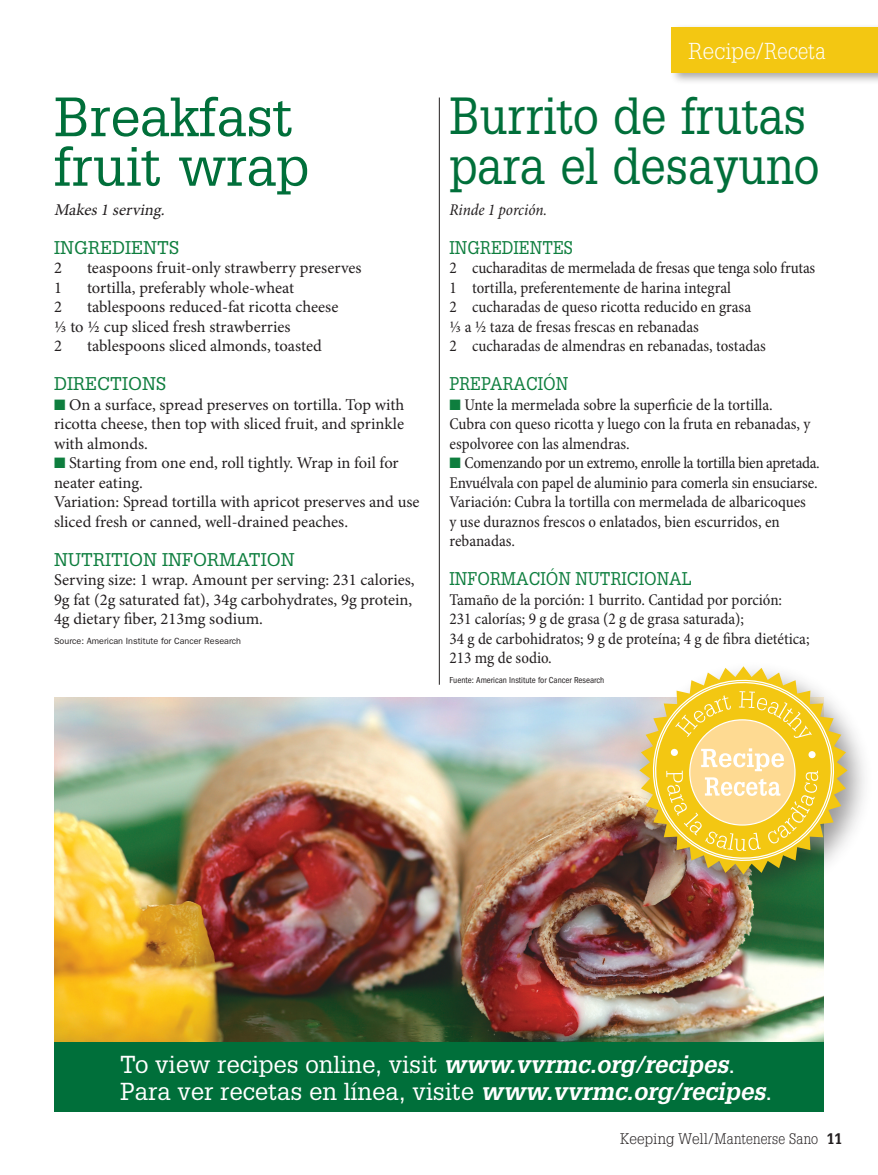
<style>
.page{position:relative;width:878px;height:1175px;background:#fff}
.page>*{position:absolute;margin:0;border:0;box-sizing:border-box;transform-origin:0 0}
._1_HEAD__resizeable{font:54px/49.5px "Glypha LT Std";letter-spacing:-.01em;color:#006f3a}
._1_SP_HEAD__resizeab{font:51px/49.5px "Glypha LT Std";letter-spacing:-.01em;color:#006f3a;scale:.9 1}
._1_BODY{font:24px "Glypha LT Std";color:#fff}
._5_page_topic_right{font:300 22.5px "Glypha LT Std";letter-spacing:.005em;color:#fff}
._1_SP_body_breaker{font:18px "Glypha LT Std";color:#0e7e3e;scale:.9 1}
._1_body_breaker{font:18px "Glypha LT Std";color:#0e7e3e}
._1_SP_body_no_indent{font:condensed 16.5px/19.5px "Minion Pro";letter-spacing:-.005em;color:#231f20}
._1_body_no_indent{font:16.5px/19.5px "Minion Pro";color:#231f20}
._1_SP_body_no_indent-2{font:italic condensed 16.5px "Minion Pro";letter-spacing:-.005em;color:#231f20}
._1_body_no_indent-2{font:italic 16.5px "Minion Pro";color:#231f20}
.t1{font:300 15px "Glypha LT Std";letter-spacing:.01em;color:#231f20}
._4_SP_sourceline{font:condensed 9px "ITC Franklin Gothic Std";color:#231f20}
._4_sourceline{font:9px "ITC Franklin Gothic Std";color:#231f20}
.s1{color:#0e7e3e}
.s2{font-weight:700;font-style:italic}
.s3{font-weight:700}
</style>
<div class="page">
<img style="left:54px;top:698px;width:770px;height:344px">
<div style="left:669px;top:23px;width:209px;height:62px;background:#231f20;opacity:.4"></div>
<div style="left:671px;top:27px;width:207px;height:45px;background:#f3c712"></div>
<hr style="left:439px;top:98px;width:1px;height:586px;background:#231f20">
<div style="left:632px;top:659px;width:243px;height:243px;background:#231f20;opacity:.45"></div>
<img style="left:639px;top:666px;width:209px;height:207px">
<svg style="left:666px;top:748px;width:152px;height:103px;background:#f5d467"></svg>
<svg style="left:675px;top:691px;width:136px;height:47px;background:#f5d044"></svg>
<div style="left:54px;top:1042px;width:770px;height:70px;background:#006f3a"></div>
<p class="_1_HEAD__resizeable" style="left:54px;top:91px;width:256px">Breakfast fruit wrap</p>
<p class="_1_body_no_indent-2" style="left:54px;top:198px;width:116px">Makes1 serving.</p>
<p class="_1_body_breaker" style="left:54px;top:236px;width:127px">INGREDIENTS</p>
<p class="_1_body_no_indent" style="left:54px;top:258px;width:9px">2</p>
<p class="_1_body_no_indent" style="left:87px;top:258px;width:276px">teaspoons fruit-only strawberry preserves</p>
<p class="_1_body_no_indent" style="left:54px;top:278px;width:9px">1</p>
<p class="_1_body_no_indent" style="left:87px;top:278px;width:209px">tortilla, preferably whole-wheat</p>
<p class="_1_body_no_indent" style="left:54px;top:297px;width:9px">2</p>
<p class="_1_body_no_indent" style="left:87px;top:297px;width:253px">tablespoons reduced-fat ricotta cheese</p>
<p class="_1_body_no_indent" style="left:54px;top:317px;width:238px">⅓ to ½ cup sliced fresh strawberries</p>
<p class="_1_body_no_indent" style="left:54px;top:336px;width:9px">2</p>
<p class="_1_body_no_indent" style="left:87px;top:336px;width:236px">tablespoons sliced almonds, toasted</p>
<p class="_1_body_breaker" style="left:54px;top:373px;width:114px">DIRECTIONS</p>
<p class="_1_body_no_indent" style="left:54px;top:395px;width:352px;text-align:justify"><span class="s1">■</span> On a surface, spread preserves on tortilla. Top with ricotta cheese, then top with sliced fruit, and sprinkle with almonds.</p>
<p class="_1_body_no_indent" style="left:54px;top:453px;width:346px"><span class="s1">■</span> Starting from one end, roll tightly. Wrap in foil for neater eating.</p>
<p class="_1_body_no_indent" style="left:54px;top:492px;width:367px">Variation: Spread tortilla with apricot preserves and use sliced fresh or canned, well-drained peaches.</p>
<p class="_1_body_breaker" style="left:54px;top:548px;width:242px">NUTRITION INFORMATION</p>
<p class="_1_body_no_indent" style="left:54px;top:570px;width:362px">Serving size: 1 wrap. Amount per serving: 231 calories,<br>9g fat (2g saturated fat), 34g carbohydrates, 9g protein,<br>4g dietary fiber, 213mg sodium.</p>
<p class="_4_sourceline" style="left:54px;top:635px;width:189px">Source: American Institute for Cancer Research</p>
<p class="_5_page_topic_right" style="left:688px;top:38px;width:138px">Recipe/Receta</p>
<p class="_1_SP_HEAD__resizeab" style="left:449px;top:90px;width:412px">Burrito de frutas para el desayuno</p>
<p class="_1_SP_body_no_indent-2" style="left:449px;top:199px;width:99px">Rinde 1 porción.</p>
<p class="_1_SP_body_breaker" style="left:449px;top:236px;width:139px">INGREDIENTES</p>
<p class="_1_SP_body_no_indent" style="left:449px;top:259px;width:367px">2 cucharaditas de mermelada de fresas que tenga solo frutas</p>
<p class="_1_SP_body_no_indent" style="left:449px;top:278px;width:283px">1 tortilla, preferentemente de harina integral</p>
<p class="_1_SP_body_no_indent" style="left:449px;top:298px;width:303px">2 cucharadas de queso ricotta reducido en grasa</p>
<p class="_1_SP_body_no_indent" style="left:449px;top:317px;width:251px">⅓ a ½ taza de fresas frescas en rebanadas</p>
<p class="_1_SP_body_no_indent" style="left:449px;top:337px;width:318px">2 cucharadas de almendras en rebanadas, tostadas</p>
<p class="_1_SP_body_breaker" style="left:449px;top:373px;width:134px">PREPARACIÓN</p>
<p class="_1_SP_body_no_indent" style="left:449px;top:395px;width:362px"><span class="s1">■</span> Unte la mermelada sobre la superficie de la tortilla.<br>Cubra con queso ricotta y luego con la fruta en rebanadas, y espolvoree con las almendras.</p>
<p class="_1_SP_body_no_indent" style="left:449px;top:454px;width:372px"><span class="s1">■</span> Comenzando por un extremo, enrolle la tortilla bien apretada.<br>Envuélvala con papel de aluminio para comerla sin ensuciarse.</p>
<p class="_1_SP_body_no_indent" style="left:449px;top:493px;width:358px">Variación: Cubra la tortilla con mermelada de albaricoques y use duraznos frescos o enlatados, bien escurridos, en rebanadas.</p>
<p class="_1_SP_body_breaker" style="left:449px;top:568px;width:271px">INFORMACIÓN NUTRICIONAL</p>
<p class="_1_SP_body_no_indent" style="left:449px;top:590px;width:361px">Tamaño de la porción: 1 burrito. Cantidad por porción:<br>231 calorías; 9 g de grasa (2 g de grasa saturada);<br>34 g de carbohidratos; 9 g de proteína; 4 g de fibra dietética; 213 mg de sodio.</p>
<p class="_4_SP_sourceline" style="left:449px;top:674px;width:156px">Fuente: American Institute for Cancer Research</p>
<p class="_1_BODY" style="left:120px;top:1050px;width:616px">To vi ew re cip e s onlin e , vi s it <span class="s2">www.vvrmc.org/recipes</span>.</p>
<p class="_1_BODY" style="left:120px;top:1077px;width:653px">Para ver recetas en línea, visite <span class="s2">www.vvrmc.org/recipes</span>.</p>
<p class="t1" style="left:620px;top:1129px;width:224px">Keeping Well/Mantenerse Sano <span class="s3">11</span></p>
</div>
